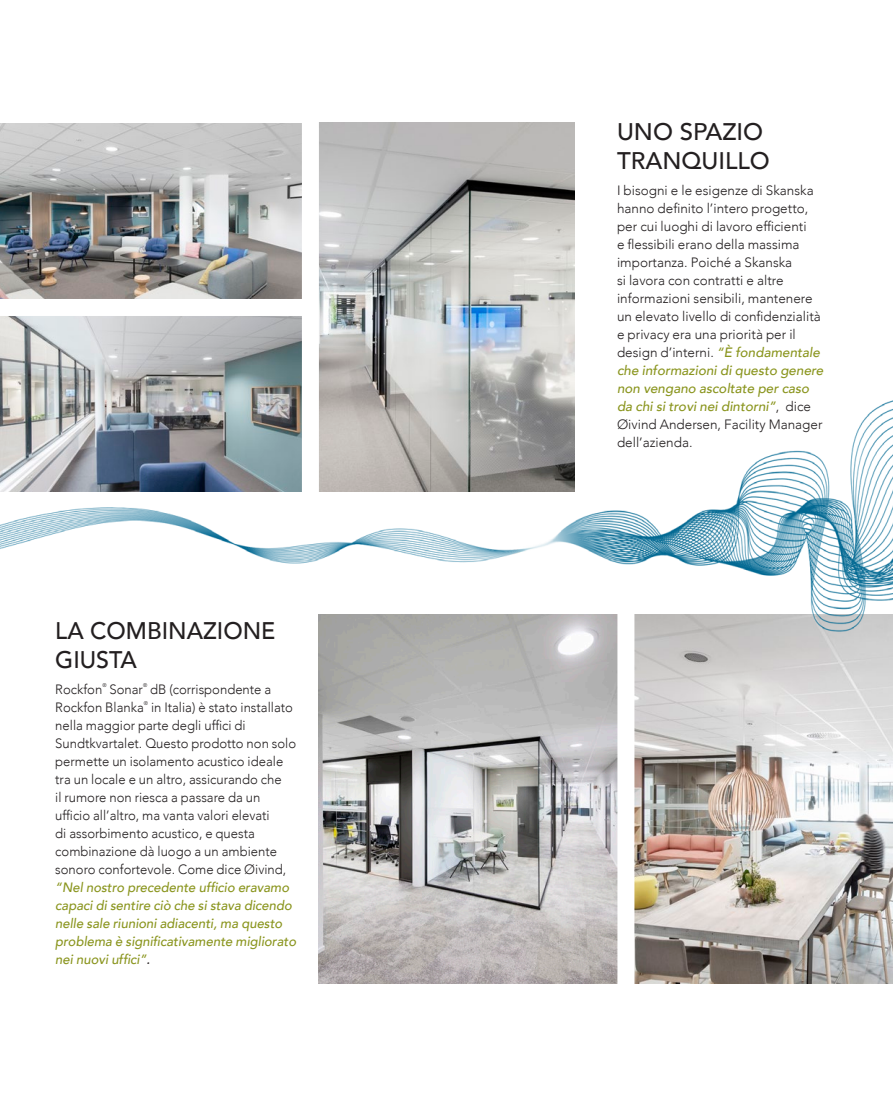
<style>
.page{position:relative;width:893px;height:1106px;background:#fff}
.page>*{position:absolute;margin:0;border:0;box-sizing:border-box;transform-origin:0 0}
.t1{font:500 24px/28.8px "Avenir";color:#231f20}
.t2{font:300 13.5px/18px "Avenir";color:#231f20}
.t3{font:italic 500 13.5px/18px "Avenir";color:#8a951e}
.t4{font:300 5.4px "Avenir";color:#231f20}
.s1{color:#231f20}
.s2{font-weight:500;font-style:italic;color:#8a951e}
</style>
<div class="page">
<img style="left:634px;top:668px;width:259px;height:315px">
<img style="left:319px;top:668px;width:298px;height:315px">
<img style="left:0;top:123px;width:302px;height:176px">
<img style="left:319px;top:123px;width:255px;height:221px">
<img style="left:0;top:316px;width:302px;height:28px">
<img style="left:0;top:344px;width:893px;height:324px">
<div style="left:302px;top:117px;width:17px;height:381px;background:#fff"></div>
<div style="left:617px;top:608px;width:17px;height:381px;background:#fff"></div>
<h1 class="t1" style="left:55px;top:614px;width:222px">LA COMBINAZIONE<br>GIUSTA</h1>
<p class="t2" style="left:55px;top:680px;width:49px">Rockfon</p>
<p class="t4" style="left:102px;top:682px;width:6px">®</p>
<p class="t2" style="left:110px;top:680px;width:35px">Sonar</p>
<p class="t4" style="left:143px;top:682px;width:6px">®</p>
<p class="t2" style="left:150px;top:680px;width:123px">dB (corrispondente a</p>
<p class="t2" style="left:55px;top:698px;width:90px">Rockfon Blanka</p>
<p class="t4" style="left:144px;top:700px;width:6px">®</p>
<p class="t2" style="left:55px;top:698px;width:242px;text-indent:96px">in Italia) è stato installato nella maggior parte degli uffici di Sundtkvartalet. Questo prodotto non solo permette un isolamento acustico ideale tra un locale e un altro, assicurando che<br>il rumore non riesca a passare da un ufficio all’altro, ma vanta valori elevati<br>di assorbimento acustico, e questa combinazione dà luogo a un ambiente sonoro confortevole. Come dice Øivind,</p>
<p class="t3" style="left:55px;top:878px;width:242px">“Nel nostro precedente ufficio eravamo capaci di sentire ciò che si stava dicendo nelle sale riunioni adiacenti, ma questo problema è significativamente migliorato nei nuovi uffici”<span class="s1">.</span></p>
<h1 class="t1" style="left:617px;top:116px;width:154px">UNO SPAZIO<br>TRANQUILLO</h1>
<p class="t2" style="left:617px;top:182px;width:208px">I bisogni e le esigenze di Skanska hanno definito l’intero progetto, per cui luoghi di lavoro efficienti<br>e flessibili erano della massima importanza. Poiché a Skanska<br>si lavora con contratti e altre informazioni sensibili, mantenere un elevato livello di confidenzialità e privacy era una priorità per il design d’interni. <span class="s2">“È fondamentale che informazioni di questo genere non vengano ascoltate per caso da chi si trovi nei dintorni”</span>, dice<br>Øivind Andersen, Facility Manager dell’azienda.</p>
</div>
